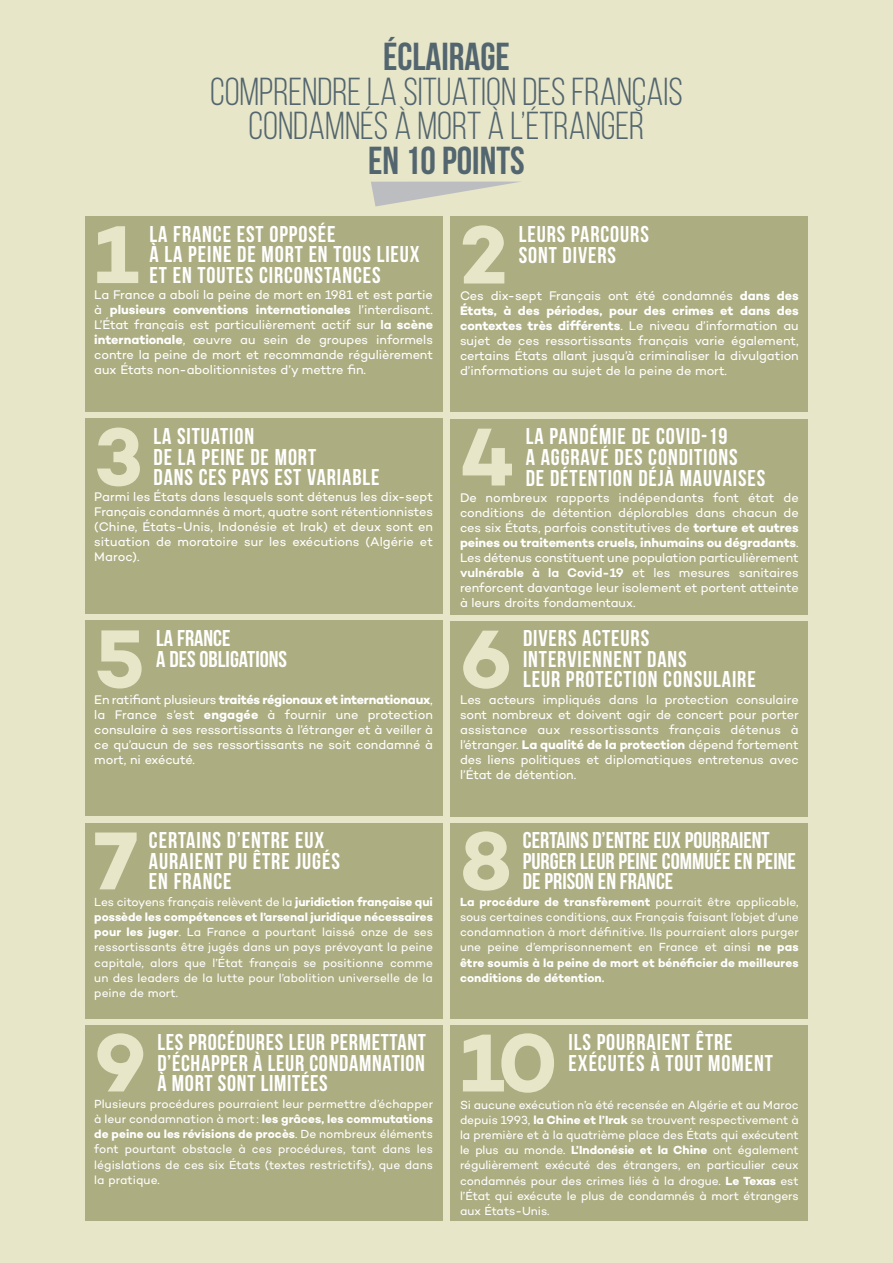
<style>
.page{position:relative;width:893px;height:1263px;background:#e7e6c8}
.page>*{position:absolute;margin:0;border:0;box-sizing:border-box;transform-origin:0 0}
.t1{font:700 83.55px "Campton";color:#e7e6c8}
.t2{font:39px/34.5px "Bebas Neue";color:#53656e;text-align:center}
.t3{font:700 39px "Bebas Neue";color:#53656e}
.t4{font:700 22.8px/20.7px "Bebas Neue";letter-spacing:.04em;color:#fff}
.t5{font:700 22.8px/20.7px "Bebas Neue";color:#fff}
.t6{font:12.75px/15px "Campton";letter-spacing:-.005em;color:#fff;text-align:justify}
.t7{font:12px/15.3px "Campton";color:#fff;text-align:justify}
.s1{font-weight:700}
.s2{font-weight:600}
</style>
<div class="page">
<svg style="left:371px;top:182px;width:147px;height:24px"></svg>
<div style="left:85px;top:216px;width:357px;height:196px;background:#adad82"></div>
<div style="left:451px;top:217px;width:357px;height:195px;background:#adad82"></div>
<div style="left:85px;top:419px;width:357px;height:195px;background:#adad82"></div>
<div style="left:451px;top:419px;width:357px;height:195px;background:#adad82"></div>
<div style="left:85px;top:621px;width:357px;height:195px;background:#adad82"></div>
<div style="left:451px;top:621px;width:357px;height:195px;background:#adad82"></div>
<div style="left:85px;top:823px;width:357px;height:195px;background:#adad82"></div>
<div style="left:451px;top:823px;width:357px;height:195px;background:#adad82"></div>
<div style="left:85px;top:1025px;width:357px;height:195px;background:#adad82"></div>
<div style="left:451px;top:1025px;width:357px;height:195px;background:#adad82"></div>
<h2 class="t3" style="left:383px;top:35px;width:128px">ÉCLAIRAGE</h2>
<h2 class="t2" style="left:210px;top:74px;width:474px">COMPRENDRE LA SITUATION DES FRANÇAIS<br>CONDAMNÉS À MORT À L’ÉTRANGER</h2>
<h2 class="t3" style="left:368px;top:139px;width:158px">EN 10 POINTS</h2>
<h1 class="t1" style="left:94px;top:201px;width:46px">1</h1>
<h3 class="t4" style="left:150px;top:223px;width:272px">LA FRANCE EST OPPOSÉE<br>À LA PEINE DE MORT EN TOUS LIEUX<br>ET EN TOUTES CIRCONSTANCES</h3>
<p class="t6" style="left:94px;top:287px;width:340px">La France a aboli la peine de mort en 1981 et est partie à <span class="s1">plusieurs conventions internationales</span> l’interdisant.<br>L’État français est particulièrement actif sur <span class="s2">la</span> <span class="s1">scène internationale</span>, œuvre au sein de groupes informels contre la peine de mort et recommande régulièrement aux États non-abolitionnistes d’y mettre fin.</p>
<h1 class="t1" style="left:94px;top:403px;width:50px">3</h1>
<h3 class="t4" style="left:153px;top:425px;width:228px">LA SITUATION<br>DE LA PEINE DE MORT<br>DANS CES PAYS EST VARIABLE</h3>
<p class="t6" style="left:94px;top:489px;width:340px">Parmi les États dans lesquels sont détenus les dix-sept Français condamnés à mort, quatre sont rétentionnistes (Chine, États-Unis, Indonésie et Irak) et deux sont en situation de moratoire sur les exécutions (Algérie et Maroc).</p>
<h1 class="t1" style="left:94px;top:605px;width:53px">5</h1>
<h3 class="t5" style="left:156px;top:627px;width:132px">LA FRANCE<br>A DES OBLIGATIONS</h3>
<p class="t6" style="left:94px;top:692px;width:340px">En ratifiant plusieurs <span class="s1">traités régionaux et internationaux</span>, la France s’est <span class="s1">engagée</span> à fournir une protection consulaire à ses ressortissants à l’étranger et à veiller à ce qu’aucun de ses ressortissants ne soit condamné à mort, ni exécuté.</p>
<h1 class="t1" style="left:94px;top:807px;width:45px">7</h1>
<h3 class="t4" style="left:149px;top:829px;width:192px">CERTAINS D’ENTRE EUX<br>AURAIENT PU ÊTRE JUGÉS<br>EN FRANCE</h3>
<p class="t7" style="left:94px;top:894px;width:340px">Les citoyens français relèvent de la <span class="s1">juridiction française qui possède les compétences et l’arsenal juridique nécessaires pour les juger</span>. La France a pourtant laissé onze de ses ressortissants être jugés dans un pays prévoyant la peine capitale, alors que l’État français se positionne comme un des leaders de la lutte pour l’abolition universelle de la peine de mort.</p>
<h1 class="t1" style="left:94px;top:1010px;width:54px">9</h1>
<h3 class="t4" style="left:157px;top:1032px;width:270px;text-align:justify">LES PROCÉDURES LEUR PERMETTANT D’ÉCHAPPER À LEUR CONDAMNATION À MORT SONT LIMITÉES</h3>
<p class="t7" style="left:94px;top:1096px;width:340px">Plusieurs procédures pourraient leur permettre d’échapper à leur condamnation à mort : <span class="s1">les grâces, les commutations de peine ou les révisions de procès</span>. De nombreux éléments font pourtant obstacle à ces procédures, tant dans les législations de ces six États (textes restrictifs), que dans la pratique.</p>
<h1 class="t1" style="left:460px;top:202px;width:49px">2</h1>
<h3 class="t4" style="left:519px;top:224px;width:132px">LEURS PARCOURS<br>SONT DIVERS</h3>
<p class="t6" style="left:460px;top:288px;width:340px">Ces dix-sept Français ont été condamnés <span class="s1">dans des États, à des périodes, pour des crimes et dans des contextes très différents</span>. Le niveau d’information au sujet de ces ressortissants français varie également, certains États allant jusqu’à criminaliser la divulgation d’informations au sujet de la peine de mort.</p>
<h1 class="t1" style="left:460px;top:404px;width:56px">4</h1>
<h3 class="t4" style="left:526px;top:426px;width:241px">LA PANDÉMIE DE COVID-19<br>A AGGRAVÉ DES CONDITIONS<br>DE DÉTENTION DÉJÀ MAUVAISES</h3>
<p class="t6" style="left:460px;top:489px;width:340px">De nombreux rapports indépendants font état de conditions de détention déplorables dans chacun de ces six États, parfois constitutives de <span class="s1">torture et autres peines ou traitements cruels, inhumains ou dégradants</span>.<br>Les détenus constituent une population particulièrement <span class="s2">vulnérable à la Covid-19</span> et les mesures sanitaires renforcent davantage leur isolement et portent atteinte à leurs droits fondamentaux.</p>
<h1 class="t1" style="left:460px;top:606px;width:54px">6</h1>
<h3 class="t4" style="left:523px;top:628px;width:234px">DIVERS ACTEURS<br>INTERVIENNENT DANS<br>LEUR PROTECTION CONSULAIRE</h3>
<p class="t6" style="left:460px;top:691px;width:340px">Les acteurs impliqués dans la protection consulaire sont nombreux et doivent agir de concert pour porter assistance aux ressortissants français détenus à l’étranger. <span class="s1">La qualité de la protection</span> dépend fortement des liens politiques et diplomatiques entretenus avec l’État de détention.</p>
<h1 class="t1" style="left:460px;top:808px;width:54px">8</h1>
<h3 class="t5" style="left:523px;top:830px;width:274px">CERTAINS D’ENTRE EUX POURRAIENT<br>PURGER LEUR PEINE COMMUÉE EN PEINE<br>DE PRISON EN FRANCE</h3>
<p class="t7" style="left:460px;top:894px;width:340px"><span class="s1">La procédure de transfèrement</span> pourrait être applicable, sous certaines conditions, aux Français faisant l’objet d’une condamnation à mort définitive. Ils pourraient alors purger une peine d’emprisonnement en France et ainsi <span class="s1">ne pas être soumis à la peine de mort et bénéficier de meilleures conditions de détention</span><span class="s2">.</span></p>
<h1 class="t1" style="left:460px;top:1010px;width:99px">10</h1>
<h3 class="t4" style="left:569px;top:1032px;width:206px">ILS POURRAIENT ÊTRE<br>EXÉCUTÉS À TOUT MOMENT</h3>
<p class="t7" style="left:460px;top:1096px;width:340px">Si aucune exécution n’a été recensée en Algérie et au Maroc depuis 1993, <span class="s1">la Chine et l’Irak</span> se trouvent respectivement à la première et à la quatrième place des États qui exécutent le plus au monde. <span class="s1">L’Indonésie et la Chine</span> ont également régulièrement exécuté des étrangers, en particulier ceux condamnés pour des crimes liés à la drogue. <span class="s1">Le Texas</span> est l’État qui exécute le plus de condamnés à mort étrangers aux États-Unis.</p>
</div>
